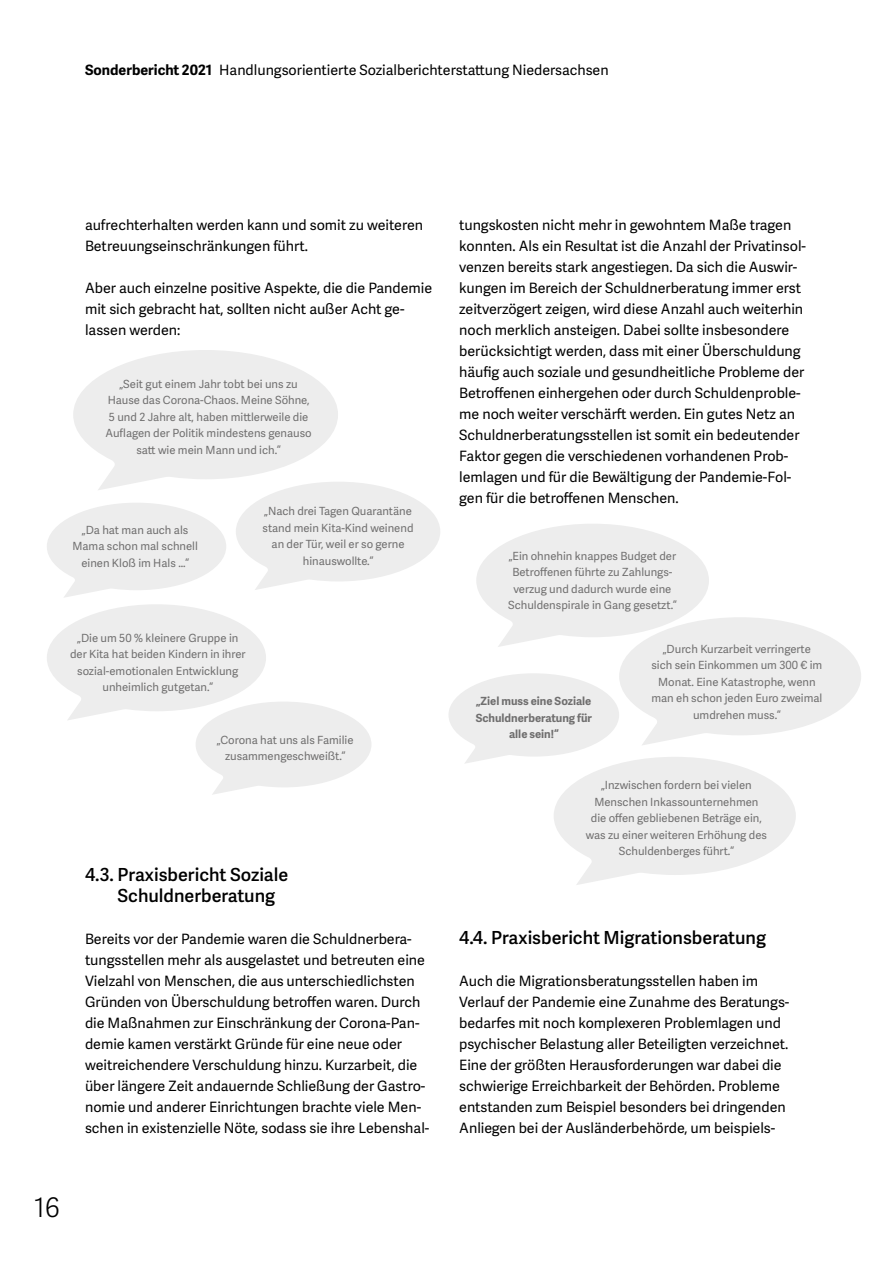
<style>
.page{position:relative;width:893px;height:1263px;background:#fff}
.page>*{position:absolute;margin:0;border:0;box-sizing:border-box;transform-origin:0 0}
.t1{font:300 27px "Adelle Sans";color:#000}
.t2{font:600 18px/21px "Adelle Sans";color:#000}
.t3{font:14.25px/21px "Adelle Sans";color:#000}
.t4{font:11.25px/16.5px "Adelle Sans";color:#706f6f;text-align:center}
.t5{font:700 11.25px/16.5px "Adelle Sans";color:#706f6f;text-align:center}
.s1{font-weight:700}
</style>
<div class="page">
<svg style="left:47px;top:350px;width:393px;height:248px"></svg>
<svg style="left:47px;top:604px;width:324px;height:191px"></svg>
<svg style="left:449px;top:524px;width:412px;height:361px"></svg>
<p class="t3" style="left:85px;top:59px;width:525px"><span class="s1">Sonderbericht 2021</span> Handlungsorientierte Sozialberichterstattung Niedersachsen</p>
<p class="t3" style="left:85px;top:214px;width:340px">aufrechterhalten werden kann und somit zu weiteren<br>Betreuungseinschränkungen führt.</p>
<p class="t3" style="left:85px;top:277px;width:349px">Aber auch einzelne positive Aspekte, die die Pandemie mit sich gebracht hat, sollten nicht außer Acht ge&shy;lassen werden:</p>
<p class="t4" style="left:105px;top:375px;width:208px">„Seit gut einem Jahr tobt bei uns zu Hause das Corona-Chaos. Meine Söhne, 5 und 2 Jahre alt, haben mittlerweile die Auflagen der Politik mindestens genauso satt wie mein Mann und ich.“</p>
<p class="t4" style="left:72px;top:521px;width:127px">„Da hat man auch als<br>Mama schon mal schnell einen Kloß im Hals …“</p>
<p class="t4" style="left:263px;top:503px;width:152px">„Nach drei Tagen Quarantäne stand mein Kita-Kind weinend an der Tür, weil er so gerne hinauswollte.“</p>
<p class="t4" style="left:70px;top:629px;width:177px">„Die um 50 % kleinere Gruppe in der Kita hat beiden Kindern in ihrer sozial-emotionalen Entwicklung unheimlich gutgetan.“</p>
<p class="t4" style="left:217px;top:731px;width:138px">„Corona hat uns als Familie zusammengeschweißt.“</p>
<h1 class="t1" style="left:34px;top:1188px;width:27px">16</h1>
<p class="t2" style="left:117px;top:863px;width:172px;text-indent:-32px">4.3. Praxisbericht Soziale<br>Schuldnerberatung</p>
<p class="t3" style="left:85px;top:928px;width:346px">Bereits vor der Pandemie waren die Schuldnerbera&shy;tungsstellen mehr als ausgelastet und betreuten eine Vielzahl von Menschen, die aus unterschiedlichsten Gründen von Überschuldung betroffen waren. Durch die Maßnahmen zur Einschränkung der Corona-Pan&shy;demie kamen verstärkt Gründe für eine neue oder weitreichendere Verschuldung hinzu. Kurzarbeit, die über längere Zeit andauernde Schließung der Gastro&shy;nomie und anderer Einrichtungen brachte viele Men&shy;schen in existenzielle Nöte, sodass sie ihre Lebenshal-</p>
<p class="t3" style="left:459px;top:214px;width:348px">tungskosten nicht mehr in gewohntem Maße tragen konnten. Als ein Resultat ist die Anzahl der Privatinsol&shy;venzen bereits stark angestiegen. Da sich die Auswir&shy;kungen im Bereich der Schuldnerberatung immer erst zeitverzögert zeigen, wird diese Anzahl auch weiterhin noch merklich ansteigen. Dabei sollte insbesondere berücksichtigt werden, dass mit einer Überschuldung häufig auch soziale und gesundheitliche Probleme der Betroffenen einhergehen oder durch Schuldenproble&shy;me noch weiter verschärft werden. Ein gutes Netz an Schuldnerberatungsstellen ist somit ein bedeutender Faktor gegen die verschiedenen vorhandenen Prob&shy;lemlagen und für die Bewältigung der Pandemie-Fol&shy;gen für die betroffenen Menschen.</p>
<p class="t4" style="left:508px;top:547px;width:170px">„Ein ohnehin knappes Budget der<br>Betroffenen führte zu Zahlungs&shy;verzug und dadurch wurde eine<br>Schuldenspirale in Gang gesetzt.“</p>
<p class="t4" style="left:651px;top:640px;width:173px">„Durch Kurzarbeit verringerte sich sein Einkommen um 300 € im<br>Monat. Eine Katastrophe, wenn man eh schon jeden Euro zweimal umdrehen muss.“</p>
<p class="t5" style="left:476px;top:692px;width:118px">„Ziel muss eine Soziale<br>Schuldnerberatung für alle sein!“</p>
<p class="t4" style="left:586px;top:776px;width:183px">„Inzwischen fordern bei vielen<br>Menschen Inkassounternehmen die offen gebliebenen Beträge ein, was zu einer weiteren Erhöhung des<br>Schuldenberges führt.“</p>
<p class="t2" style="left:459px;top:926px;width:308px">4.4. Praxisbericht Migrationsberatung</p>
<p class="t3" style="left:459px;top:970px;width:332px">Auch die Migrationsberatungsstellen haben im Verlauf der Pandemie eine Zunahme des Beratungs&shy;bedarfes mit noch komplexeren Problemlagen und psychischer Belastung aller Beteiligten verzeichnet.<br>Eine der größten Herausforderungen war dabei die schwierige Erreichbarkeit der Behörden. Probleme entstanden zum Beispiel besonders bei dringenden Anliegen bei der Ausländerbehörde, um beispiels-</p>
</div>
